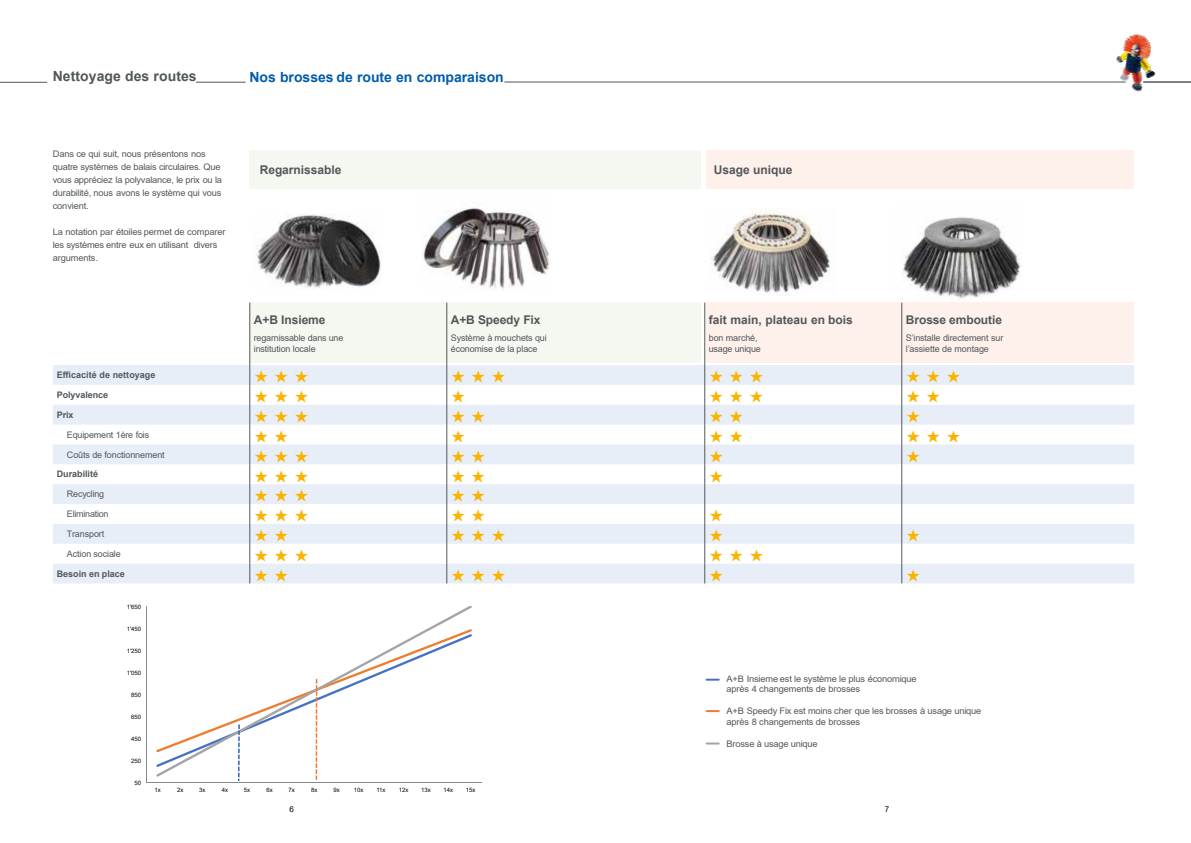
<style>
.page{position:relative;width:1191px;height:843px;background:#fff}
.page>*{position:absolute;margin:0;border:0;box-sizing:border-box;transform-origin:0 0}
.t1{font:15px "Malgun Gothic";color:#fab400}
.t2{font:700 14px "Arial";color:#005daa}
.t3{font:700 14px "Arial";letter-spacing:.005em;color:#52575a}
.t4{font:700 12px "Arial";letter-spacing:-.005em;color:#52575a}
.t5{font:9px/10.8px "Arial";letter-spacing:-.02em;color:#52575a}
.t6{font:700 9px "Arial";letter-spacing:-.005em;color:#52575a}
.t7{font:8px "Arial";color:#000}
.t8{font:6px "Arial";color:#000}
</style>
<div class="page">
<div style="left:707px;top:150px;width:427px;height:38px;background:#fef0ea"></div>
<div style="left:250px;top:302px;width:451px;height:61px;background:#f4f8f0"></div>
<div style="left:707px;top:302px;width:427px;height:61px;background:#fef0ea"></div>
<div style="left:250px;top:150px;width:451px;height:38px;background:#f4f8f0"></div>
<hr style="left:196px;top:82px;width:50px;height:1px;background:#52575a">
<hr style="left:0;top:82px;width:47px;height:1px;background:#52575a">
<img style="left:256px;top:214px;width:125px;height:74px">
<img style="left:422px;top:207px;width:128px;height:83px">
<img style="left:1112px;top:34px;width:45px;height:58px">
<hr style="left:504px;top:82px;width:622px;height:1px;background:#52575a">
<img style="left:711px;top:209px;width:119px;height:86px">
<img style="left:902px;top:217px;width:119px;height:82px">
<svg style="left:53px;top:365px;width:1081px;height:218px;fill:#e8eef8"></svg>
<hr style="left:250px;top:302px;width:1px;height:63px;background:#52575a">
<hr style="left:447px;top:302px;width:1px;height:63px;background:#52575a">
<hr style="left:705px;top:302px;width:1px;height:63px;background:#52575a">
<hr style="left:902px;top:302px;width:1px;height:63px;background:#52575a">
<svg style="left:250px;top:365px;width:1px;height:218px"></svg>
<svg style="left:447px;top:365px;width:1px;height:218px"></svg>
<svg style="left:705px;top:365px;width:1px;height:218px"></svg>
<svg style="left:902px;top:365px;width:1px;height:218px"></svg>
<hr style="left:146px;top:606px;width:1px;height:176px;background:#898989">
<hr style="left:146px;top:782px;width:336px;height:1px;background:#898989">
<svg style="left:156px;top:628px;width:316px;height:152px"></svg>
<svg style="left:707px;top:678px;width:12px;height:2px"></svg>
<svg style="left:707px;top:710px;width:12px;height:1px"></svg>
<svg style="left:707px;top:742px;width:12px;height:2px"></svg>
<hr style="left:1143px;top:82px;width:48px;height:1px;background:#52575a">
<h2 class="t3" style="left:53px;top:71px;width:145px">Nettoyage des routes</h2>
<h2 class="t2" style="left:249px;top:72px;width:256px">Nos brosses de route en comparaison</h2>
<p class="t5" style="left:53px;top:148px;width:171px;line-height:13px">Dans ce qui suit, nous présentons nos quatre systèmes de balais circulaires. Que vous appréciez la polyvalance, le prix ou la durabilité, nous avons le système qui vous convient.</p>
<p class="t5" style="left:53px;top:226px;width:174px;line-height:13px">La notation par étoiles permet de comparer les systèmes entre eux en utilisant divers arguments.</p>
<h3 class="t4" style="left:260px;top:165px;width:83px">Regarnissable</h3>
<h3 class="t4" style="left:714px;top:165px;width:80px">Usage unique</h3>
<h3 class="t4" style="left:254px;top:315px;width:73px">A+B Insieme</h3>
<p class="t5" style="left:254px;top:333px;width:91px">regarnissable dans une institution locale</p>
<h3 class="t4" style="left:451px;top:315px;width:91px">A+B Speedy Fix</h3>
<p class="t5" style="left:451px;top:333px;width:97px">Système à mouchets qui économise de la place</p>
<h3 class="t4" style="left:709px;top:315px;width:146px">fait main, plateau en bois</h3>
<p class="t5" style="left:709px;top:333px;width:54px">bon marché, usage unique</p>
<h3 class="t4" style="left:906px;top:315px;width:98px">Brosse emboutie</h3>
<p class="t5" style="left:906px;top:333px;width:99px">S’installe directement sur l’assiette de montage</p>
<p class="t6" style="left:57px;top:371px;width:100px">Efficacité de nettoyage</p>
<h1 class="t1" style="left:254px;top:369px;width:57px">★★★</h1>
<h1 class="t1" style="left:451px;top:369px;width:57px">★★★</h1>
<h1 class="t1" style="left:709px;top:369px;width:57px">★★★</h1>
<h1 class="t1" style="left:906px;top:369px;width:57px">★★★</h1>
<p class="t6" style="left:57px;top:391px;width:53px">Polyvalence</p>
<h1 class="t1" style="left:254px;top:389px;width:57px">★★★</h1>
<h1 class="t1" style="left:451px;top:389px;width:16px">★</h1>
<h1 class="t1" style="left:709px;top:389px;width:57px">★★★</h1>
<h1 class="t1" style="left:906px;top:389px;width:37px">★ ★</h1>
<p class="t6" style="left:57px;top:411px;width:18px">Prix</p>
<h1 class="t1" style="left:254px;top:409px;width:57px">★★★</h1>
<h1 class="t1" style="left:451px;top:409px;width:37px">★ ★</h1>
<h1 class="t1" style="left:709px;top:409px;width:37px">★ ★</h1>
<h1 class="t1" style="left:906px;top:409px;width:16px">★</h1>
<p class="t5" style="left:67px;top:430px;width:84px">Equipement 1ère fois</p>
<h1 class="t1" style="left:254px;top:429px;width:37px">★ ★</h1>
<h1 class="t1" style="left:451px;top:429px;width:16px">★</h1>
<h1 class="t1" style="left:709px;top:429px;width:37px">★ ★</h1>
<h1 class="t1" style="left:906px;top:429px;width:57px">★★★</h1>
<p class="t5" style="left:67px;top:449px;width:99px">Coûts de fonctionnement</p>
<h1 class="t1" style="left:254px;top:448px;width:57px">★★★</h1>
<h1 class="t1" style="left:451px;top:448px;width:37px">★ ★</h1>
<h1 class="t1" style="left:709px;top:448px;width:16px">★</h1>
<h1 class="t1" style="left:906px;top:448px;width:16px">★</h1>
<p class="t6" style="left:57px;top:471px;width:43px">Durabilité</p>
<h1 class="t1" style="left:254px;top:468px;width:57px">★★★</h1>
<h1 class="t1" style="left:451px;top:468px;width:37px">★ ★</h1>
<h1 class="t1" style="left:709px;top:468px;width:16px">★</h1>
<p class="t5" style="left:67px;top:489px;width:39px">Recycling</p>
<h1 class="t1" style="left:254px;top:488px;width:57px">★★★</h1>
<h1 class="t1" style="left:451px;top:488px;width:37px">★ ★</h1>
<p class="t5" style="left:67px;top:509px;width:43px">Elimination</p>
<h1 class="t1" style="left:254px;top:508px;width:57px">★★★</h1>
<h1 class="t1" style="left:451px;top:508px;width:37px">★ ★</h1>
<h1 class="t1" style="left:709px;top:508px;width:16px">★</h1>
<p class="t5" style="left:67px;top:529px;width:39px">Transport</p>
<h1 class="t1" style="left:254px;top:528px;width:37px">★ ★</h1>
<h1 class="t1" style="left:451px;top:528px;width:57px">★★★</h1>
<h1 class="t1" style="left:709px;top:528px;width:16px">★</h1>
<h1 class="t1" style="left:906px;top:528px;width:16px">★</h1>
<p class="t5" style="left:67px;top:549px;width:55px">Action sociale</p>
<h1 class="t1" style="left:254px;top:548px;width:57px">★★★</h1>
<h1 class="t1" style="left:709px;top:548px;width:57px">★★★</h1>
<p class="t6" style="left:57px;top:570px;width:70px">Besoin en place</p>
<h1 class="t1" style="left:254px;top:567px;width:37px">★ ★</h1>
<h1 class="t1" style="left:451px;top:567px;width:57px">★★★</h1>
<h1 class="t1" style="left:709px;top:567px;width:16px">★</h1>
<h1 class="t1" style="left:906px;top:567px;width:16px">★</h1>
<p class="t8" style="left:127px;top:604px;width:16px">1'650</p>
<p class="t8" style="left:127px;top:626px;width:16px">1'450</p>
<p class="t8" style="left:127px;top:648px;width:16px">1'250</p>
<p class="t8" style="left:127px;top:670px;width:16px">1'050</p>
<p class="t8" style="left:131px;top:692px;width:12px">850</p>
<p class="t8" style="left:131px;top:714px;width:12px">650</p>
<p class="t8" style="left:131px;top:736px;width:12px">450</p>
<p class="t8" style="left:131px;top:758px;width:12px">250</p>
<p class="t8" style="left:135px;top:779px;width:8px">50</p>
<p class="t8" style="left:154px;top:787px;width:8px">1x</p>
<p class="t8" style="left:177px;top:787px;width:8px">2x</p>
<p class="t8" style="left:199px;top:787px;width:8px">3x</p>
<p class="t8" style="left:222px;top:787px;width:8px">4x</p>
<p class="t8" style="left:244px;top:787px;width:8px">5x</p>
<p class="t8" style="left:266px;top:787px;width:8px">6x</p>
<p class="t8" style="left:289px;top:787px;width:8px">7x</p>
<p class="t8" style="left:311px;top:787px;width:8px">8x</p>
<p class="t8" style="left:333px;top:787px;width:8px">9x</p>
<p class="t8" style="left:354px;top:787px;width:11px">10x</p>
<p class="t8" style="left:376px;top:787px;width:11px">11x</p>
<p class="t8" style="left:399px;top:787px;width:11px">12x</p>
<p class="t8" style="left:421px;top:787px;width:11px">13x</p>
<p class="t8" style="left:443px;top:787px;width:11px">14x</p>
<p class="t8" style="left:466px;top:787px;width:11px">15x</p>
<p class="t5" style="left:727px;top:673px;width:192px">A+B Insieme est le système le plus économique après 4 changements de brosses</p>
<p class="t5" style="left:727px;top:706px;width:256px">A+B Speedy Fix est moins cher que les brosses à usage unique après 8 changements de brosses</p>
<p class="t5" style="left:727px;top:738px;width:93px">Brosse à usage unique</p>
<p class="t7" style="left:289px;top:806px;width:6px">6</p>
<p class="t7" style="left:885px;top:806px;width:6px">7</p>
</div>
